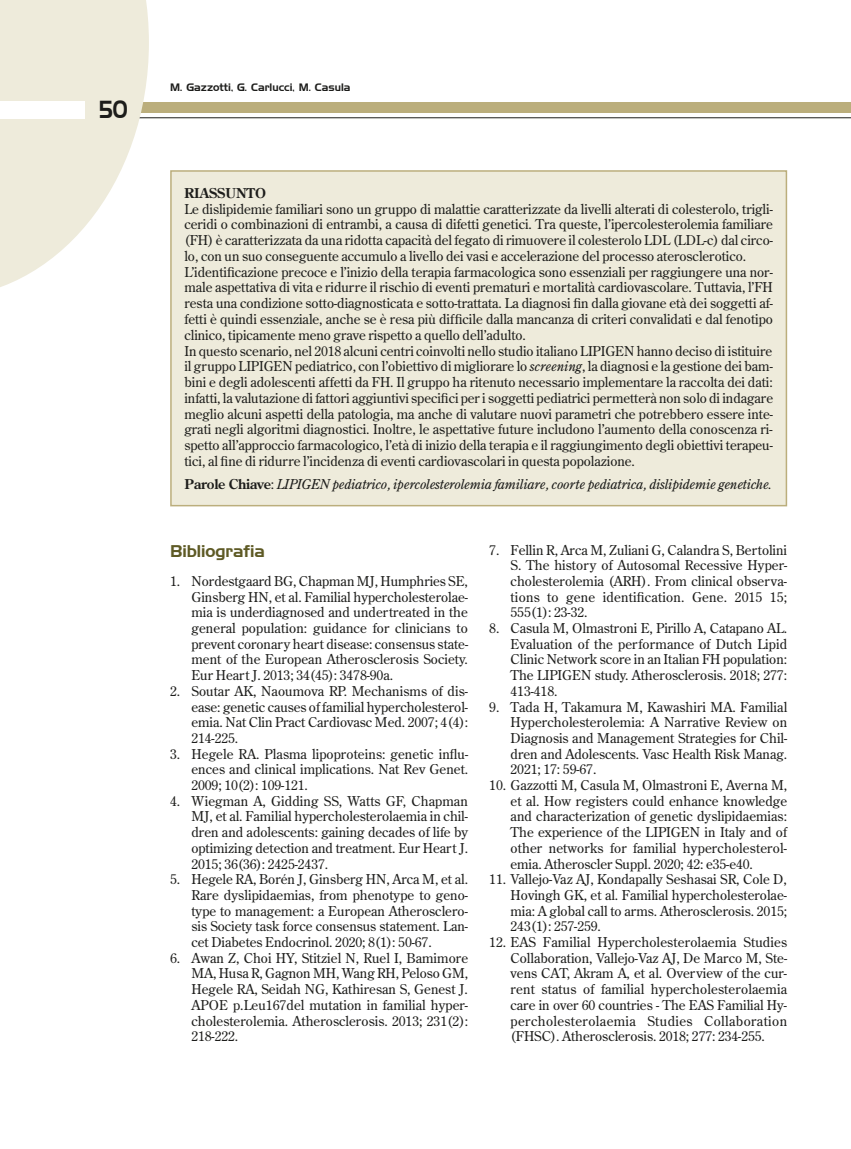
<style>
.page{position:relative;width:851px;height:1149px;background:#fff}
.page>*{position:absolute;margin:0;border:0;box-sizing:border-box;transform-origin:0 0}
.t1{font:24px "Handel Gothic BT";color:#1d1d1b;scale:.8 1}
.t2{font:16.5px "Handel Gothic BT";letter-spacing:-.005em;color:#5e5a25}
.t3{font:13.5px/15.8px "Century Old Style Std";color:#1d1d1b;text-align:justify}
.t4{font:italic 13.5px "Century Old Style Std";letter-spacing:-.015em;color:#1d1d1b}
.t5{font:700 13.5px "Century Old Style Std";color:#1d1d1b}
.t6{font:10.5px "Handel Gothic BT";color:#1d1d1b}
.s1{font-style:italic}
.s2{font-weight:700;font-style:normal}
.s3{font-style:normal}
</style>
<div class="page">
<hr style="left:0;top:117px;width:850px;height:1px;background:#1d1d1b">
<div style="left:0;top:102px;width:850px;height:11px;background:#bbae7c"></div>
<svg style="left:0;top:0;width:149px;height:287px;fill:#eeebdb"></svg>
<div style="left:0;top:101px;width:85px;height:17px;background:#fff"></div>
<div style="left:171px;top:171px;width:615px;height:334px;background:#eeebdb"></div>
<div style="left:170px;top:170px;width:617px;height:336px;border:2px solid #bbae7c"></div>
<h1 class="t1" style="left:100px;top:95px;width:36px">50</h1>
<p class="t6" style="left:170px;top:81px;width:182px">M. Gazzotti, G. Carlucci, M. Casula</p>
<p class="t5" style="left:184px;top:184px;width:83px">RIASSUNTO</p>
<p class="t3" style="left:184px;top:200px;width:590px;text-align:left">Le dislipidemie familiari sono un gruppo di malattie caratterizzate da livelli alterati di colesterolo, trigli&shy;ceridi o combinazioni di entrambi, a causa di difetti genetici. Tra queste, l’ipercolesterolemia familiare (FH) è caratterizzata da una ridotta capacità del fegato di rimuovere il colesterolo LDL (LDL-c) dal circo&shy;lo, con un suo conseguente accumulo a livello dei vasi e accelerazione del processo aterosclerotico.<br>L’identificazione precoce e l’inizio della terapia farmacologica sono essenziali per raggiungere una nor&shy;male aspettativa di vita e ridurre il rischio di eventi prematuri e mortalità cardiovascolare. Tuttavia, l’FH resta una condizione sotto-diagnosticata e sotto-trattata. La diagnosi fin dalla giovane età dei soggetti af&shy;fetti è quindi essenziale, anche se è resa più difficile dalla mancanza di criteri convalidati e dal fenotipo clinico, tipicamente meno grave rispetto a quello dell’adulto.<br>In questo scenario, nel 2018 alcuni centri coinvolti nello studio italiano LIPIGEN hanno deciso di istituire il gruppo LIPIGEN pediatrico, con l’obiettivo di migliorare lo <span class="s1">screening</span>, la diagnosi e la gestione dei bam&shy;bini e degli adolescenti affetti da FH. Il gruppo ha ritenuto necessario implementare la raccolta dei dati: infatti, la valutazione di fattori aggiuntivi specifici per i soggetti pediatrici permetterà non solo di indagare meglio alcuni aspetti della patologia, ma anche di valutare nuovi parametri che potrebbero essere inte&shy;grati negli algoritmi diagnostici. Inoltre, le aspettative future includono l’aumento della conoscenza ri&shy;spetto all’approccio farmacologico, l’età di inizio della terapia e il raggiungimento degli obiettivi terapeu&shy;tici, al fine di ridurre l’incidenza di eventi cardiovascolari in questa popolazione.</p>
<p class="t4" style="left:184px;top:475px;width:589px"><span class="s2">Parole Chiave</span><span class="s3">:</span> LIPIGEN pediatrico, ipercolesterolemia familiare, coorte pediatrica, dislipidemie genetiche.</p>
<p class="t2" style="left:170px;top:540px;width:96px">Bibliografia</p>
<p class="t3" style="left:191px;top:573px;width:278px;text-indent:-21px">1. Nordestgaard BG, Chapman MJ, Humphries SE, Ginsberg HN, et al. Familial hypercholesterolae&shy;mia is underdiagnosed and undertreated in the general population: guidance for clinicians to prevent coronary heart disease: consensus state&shy;ment of the European Atherosclerosis Society.<br>Eur Heart J. 2013; 34(45): 3478-90a.</p>
<p class="t3" style="left:191px;top:682px;width:278px;text-indent:-21px">2. Soutar AK, Naoumova RP. Mechanisms of dis&shy;ease: genetic causes of familial hypercholesterol&shy;emia. Nat Clin Pract Cardiovasc Med. 2007; 4(4):<br>214-225.</p>
<p class="t3" style="left:191px;top:745px;width:278px;text-indent:-21px">3. Hegele RA. Plasma lipoproteins: genetic influ&shy;ences and clinical implications. Nat Rev Genet.<br>2009; 10(2): 109-121.</p>
<p class="t3" style="left:191px;top:792px;width:278px;text-indent:-21px">4. Wiegman A, Gidding SS, Watts GF, Chapman MJ, et al. Familial hypercholesterolaemia in chil&shy;dren and adolescents: gaining decades of life by optimizing detection and treatment. Eur Heart J.<br>2015; 36(36): 2425-2437.</p>
<p class="t3" style="left:191px;top:871px;width:278px;text-indent:-21px">5. Hegele RA, Borén J, Ginsberg HN, Arca M, et al.<br>Rare dyslipidaemias, from phenotype to geno&shy;type to management: a European Atherosclero&shy;sis Society task force consensus statement. Lan&shy;cet Diabetes Endocrinol. 2020; 8(1): 50-67.</p>
<p class="t3" style="left:191px;top:949px;width:278px;text-indent:-21px">6. Awan Z, Choi HY, Stitziel N, Ruel I, Bamimore MA, Husa R, Gagnon MH, Wang RH, Peloso GM, Hegele RA, Seidah NG, Kathiresan S, Genest J.<br>APOE p.Leu167del mutation in familial hyper&shy;cholesterolemia. Atherosclerosis. 2013; 231(2):<br>218-222.</p>
<p class="t3" style="left:510px;top:541px;width:278px;text-indent:-21px">7. Fellin R, Arca M, Zuliani G, Calandra S, Bertolini S. The history of Autosomal Recessive Hyper&shy;cholesterolemia (ARH). From clinical observa&shy;tions to gene identification. Gene. 2015 15; 555(1): 23-32.</p>
<p class="t3" style="left:510px;top:619px;width:278px;text-indent:-21px">8. Casula M, Olmastroni E, Pirillo A, Catapano AL.<br>Evaluation of the performance of Dutch Lipid Clinic Network score in an Italian FH population:<br>The LIPIGEN study. Atherosclerosis. 2018; 277:<br>413-418.</p>
<p class="t3" style="left:510px;top:698px;width:278px;text-indent:-21px">9. Tada H, Takamura M, Kawashiri MA. Familial Hypercholesterolemia: A Narrative Review on Diagnosis and Management Strategies for Chil&shy;dren and Adolescents. Vasc Health Risk Manag.<br>2021; 17: 59-67.</p>
<p class="t3" style="left:510px;top:776px;width:278px;text-indent:-21px">10. Gazzotti M, Casula M, Olmastroni E, Averna M, et al. How registers could enhance knowledge and characterization of genetic dyslipidaemias:<br>The experience of the LIPIGEN in Italy and of other networks for familial hypercholesterol&shy;emia. Atheroscler Suppl. 2020; 42: e35-e40.</p>
<p class="t3" style="left:510px;top:870px;width:278px;text-indent:-21px">11. Vallejo-Vaz AJ, Kondapally Seshasai SR, Cole D, Hovingh GK, et al. Familial hypercholesterolae&shy;mia: A global call to arms. Atherosclerosis. 2015; 243(1): 257-259.</p>
<p class="t3" style="left:510px;top:933px;width:278px;text-indent:-21px">12. EAS Familial Hypercholesterolaemia Studies Collaboration, Vallejo-Vaz AJ, De Marco M, Ste&shy;vens CAT, Akram A, et al. Overview of the cur&shy;rent status of familial hypercholesterolaemia care in over 60 countries - The EAS Familial Hy&shy;percholesterolaemia Studies Collaboration (FHSC). Atherosclerosis. 2018; 277: 234-255.</p>
</div>
